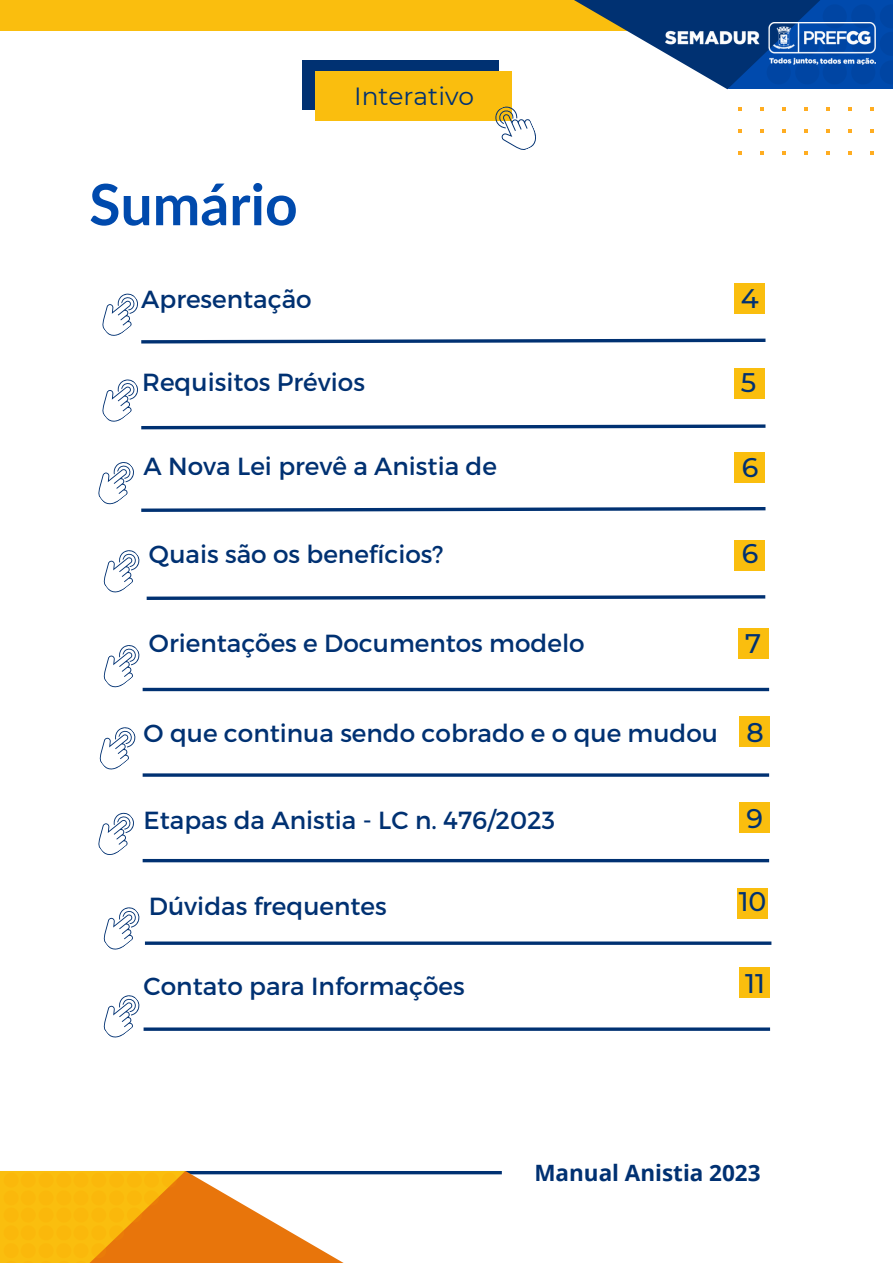
<style>
.page{position:relative;width:893px;height:1264px;background:#fff}
.page>*{position:absolute;margin:0;border:0;box-sizing:border-box;transform-origin:0 0}
.t1{font:700 57px "Lato";color:#004aad}
.t2{font:500 26.85px "Montserrat";color:#003172}
.t3{font:24.9px "Montserrat";color:#003172}
.t4{font:24.75px "Montserrat";color:#003172}
.t5{font:700 22.5px "Open Sans";color:#003172}
</style>
<div class="page">
<div style="left:733px;top:283px;width:31px;height:31px;background:#fabe0e"></div>
<div style="left:734px;top:368px;width:31px;height:31px;background:#fabe0e"></div>
<div style="left:734px;top:452px;width:31px;height:31px;background:#fabe0e"></div>
<svg style="left:144px;top:687px;width:625px;height:4px;background:#335a8e"></svg>
<div style="left:738px;top:628px;width:30px;height:31px;background:#fabe0e"></div>
<hr style="left:143px;top:773px;width:626px;height:3px;background:#003172">
<div style="left:738px;top:716px;width:31px;height:30px;background:#fabe0e"></div>
<hr style="left:143px;top:859px;width:626px;height:3px;background:#003172">
<div style="left:738px;top:801px;width:31px;height:31px;background:#fabe0e"></div>
<div style="left:0;top:0;width:699px;height:31px;background:#fabe0e"></div>
<svg style="left:498px;top:0;width:229px;height:89px"></svg>
<svg style="left:727px;top:0;width:165px;height:89px;background:#003e91"></svg>
<svg style="left:766px;top:4px;width:126px;height:80px;background:#00449f"></svg>
<svg style="left:424px;top:1171px;width:78px;height:3px"></svg>
<img style="left:665px;top:22px;width:210px;height:43px">
<svg style="left:102px;top:289px;width:664px;height:55px"></svg>
<svg style="left:102px;top:379px;width:664px;height:51px"></svg>
<svg style="left:98px;top:462px;width:668px;height:50px"></svg>
<svg style="left:103px;top:645px;width:41px;height:47px"></svg>
<svg style="left:99px;top:727px;width:37px;height:43px"></svg>
<svg style="left:98px;top:812px;width:36px;height:43px"></svg>
<div style="left:302px;top:60px;width:196px;height:49px;background:#003172"></div>
<div style="left:315px;top:72px;width:196px;height:49px;background:#fabe0e"></div>
<svg style="left:495px;top:103px;width:41px;height:47px"></svg>
<hr style="left:145px;top:941px;width:626px;height:3px;background:#003172">
<svg style="left:103px;top:907px;width:37px;height:43px"></svg>
<hr style="left:143px;top:1027px;width:627px;height:3px;background:#003172">
<div style="left:738px;top:967px;width:31px;height:31px;background:#fabe0e"></div>
<svg style="left:103px;top:995px;width:41px;height:43px"></svg>
<div style="left:734px;top:540px;width:31px;height:31px;background:#fabe0e"></div>
<svg style="left:103px;top:550px;width:663px;height:50px"></svg>
<svg style="left:185px;top:1171px;width:239px;height:91px"></svg>
<svg style="left:0;top:1171px;width:185px;height:91px"></svg>
<svg style="left:4px;top:1172px;width:173px;height:90px;background:#f5aa0b"></svg>
<div style="left:737px;top:888px;width:31px;height:31px;background:#fabe0e"></div>
<p class="t3" style="left:354px;top:81px;width:121px">Interativo</p>
<h1 class="t1" style="left:89px;top:169px;width:210px">Sumário</h1>
<p class="t4" style="left:141px;top:283px;width:172px">Apresentação</p>
<p class="t2" style="left:740px;top:281px;width:19px">4</p>
<p class="t4" style="left:142px;top:366px;width:224px">Requisitos Prévios</p>
<p class="t2" style="left:740px;top:366px;width:17px">5</p>
<p class="t4" style="left:143px;top:450px;width:355px">A Nova Lei prevê a Anistia de</p>
<p class="t2" style="left:742px;top:451px;width:18px">6</p>
<p class="t4" style="left:149px;top:538px;width:296px">Quais são os benefícios?</p>
<p class="t2" style="left:742px;top:537px;width:18px">6</p>
<p class="t4" style="left:149px;top:627px;width:437px">Orientações e Documentos modelo</p>
<p class="t4" style="left:143px;top:717px;width:576px">O que continua sendo cobrado e o que mudou</p>
<p class="t2" style="left:745px;top:627px;width:18px">7</p>
<p class="t2" style="left:746px;top:716px;width:19px">8</p>
<p class="t4" style="left:143px;top:804px;width:413px">Etapas da Anistia - LC n. 476/2023</p>
<p class="t2" style="left:746px;top:801px;width:18px">9</p>
<p class="t4" style="left:149px;top:889px;width:239px">Dúvidas frequentes</p>
<p class="t2" style="left:738px;top:885px;width:29px">10</p>
<p class="t4" style="left:143px;top:970px;width:322px">Contato para Informações</p>
<p class="t2" style="left:745px;top:966px;width:21px">11</p>
<p class="t5" style="left:534px;top:1156px;width:228px">Manual Anistia 2023</p>
</div>
